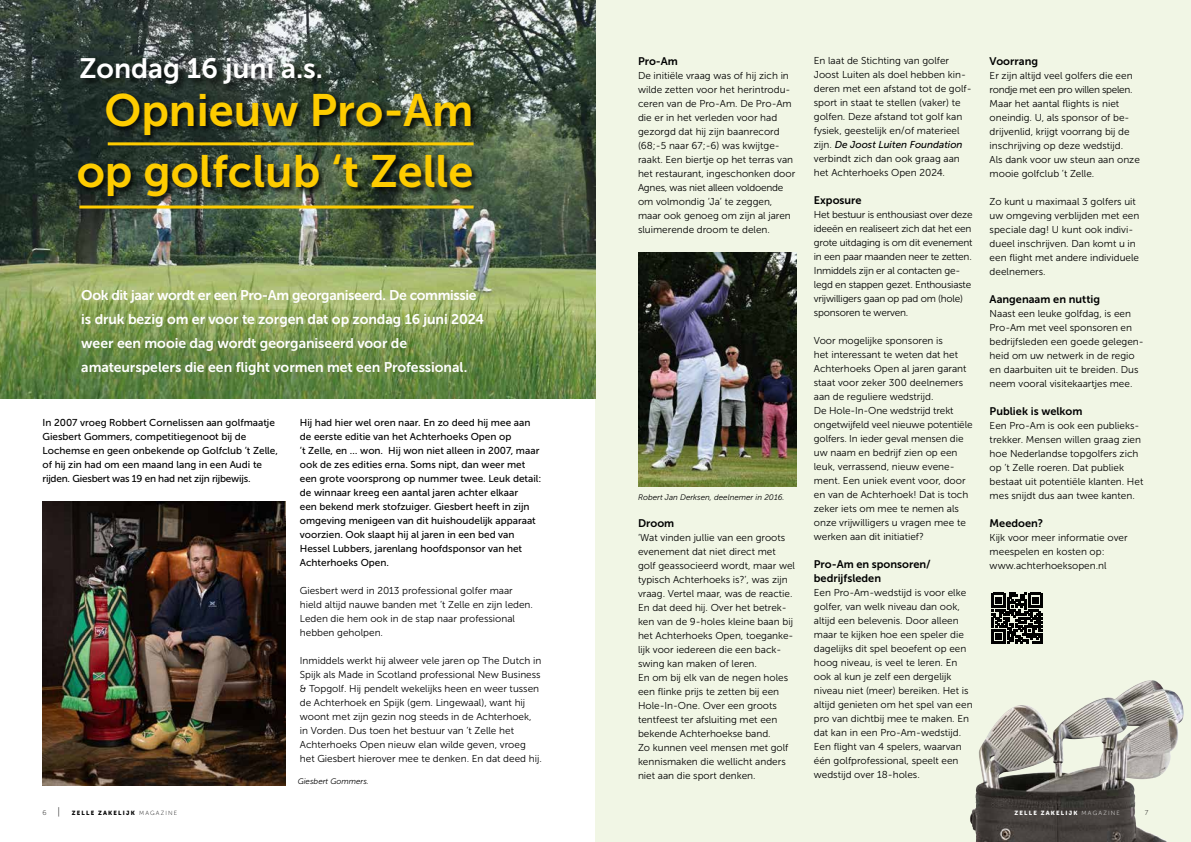
<style>
.page{position:relative;width:1191px;height:842px;background:#fff}
.page>*{position:absolute;margin:0;border:0;box-sizing:border-box;transform-origin:0 0}
.t1{font:45.2px/61px "Museo Sans 700";color:#fecc00;text-align:right}
.t2{font:28px "Museo Sans 700";color:#fff}
.t3{font:14px/24px "Museo Sans 700";letter-spacing:-.005em;color:#fff}
.t4{font:11px/14px "Museo Sans 700";color:#000}
.t5{font:10px/14px "Museo Sans 300";color:#000}
.t6{font:10px/14px "Museo Sans 500";color:#000}
.t7{font:10px/14px "Museo Sans 300";letter-spacing:-.02em;color:#000}
.t8{font:italic 10px "Museo Sans 500";color:#000}
.t9{font:italic 8px "Museo Sans 300";color:#000}
.t10{font:6px "Museo Sans 900";letter-spacing:.2em;color:#000}
.t11{font:6px "Museo Sans 900";letter-spacing:.2em;color:#fff}
.s1{font-family:"Museo Sans 100";font-size:7px}
.s2{font-family:"Museo Sans 100";font-size:10px}
.s3{font-family:"Museo Sans 100"}
.s4{font-family:"Museo Sans 300";font-style:normal}
.s5{font-family:"Museo Sans 100";font-size:7px;color:#000}
</style>
<div class="page">
<div style="left:595px;top:0;width:596px;height:842px;background:#f1f6e5"></div>
<img style="left:0;top:0;width:595px;height:398px">
<div style="left:79px;top:56px;width:252px;height:37px;background:#000;opacity:.75"></div>
<img style="left:43px;top:502px;width:243px;height:283px">
<img style="left:638px;top:252px;width:159px;height:234px">
<img style="left:970px;top:680px;width:197px;height:162px">
<div style="left:77px;top:92px;width:402px;height:112px;background:#000;opacity:.75"></div>
<hr style="left:108px;top:142px;width:365px;height:3px;background:#fecc00">
<svg style="left:79px;top:205px;width:394px;height:4px;background:#d2b012"></svg>
<svg style="left:991px;top:593px;width:51px;height:51px"></svg>
<h2 class="t2" style="left:79px;top:52px;width:245px">Zondag 16 juni a.s.</h2>
<h1 class="t1" style="left:77px;top:80px;width:398px">Opnieuw Pro-Am op golfclub ‘t Zelle</h1>
<h3 class="t3" style="left:81px;top:283px;width:404px">Ook dit jaar wordt er een Pro-Am georganiseerd. De commissie is druk bezig om er voor te zorgen dat op zondag 16 juni 2024 weer een mooie dag wordt georganiseerd voor de amateurspelers die een flight vormen met een Professional.</h3>
<p class="t6" style="left:43px;top:415px;width:237px">In 2007 vroeg Robbert Cornelissen aan golfmaatje Giesbert Gommers, competitiegenoot bij de Lochemse en geen onbekende op Golfclub ’t Zelle, of hij zin had om een maand lang in een Audi te rijden. Giesbert was 19 en had net zijn rijbewijs.</p>
<p class="t6" style="left:300px;top:415px;width:243px">Hij had hier wel oren naar. En zo deed hij mee aan de eerste editie van het Achterhoeks Open op<br>’t Zelle, en … won. Hij won niet alleen in 2007, maar ook de zes edities erna. Soms nipt, dan weer met een grote voorsprong op nummer twee. Leuk detail: de winnaar kreeg een aantal jaren achter elkaar<br>een bekend merk stofzuiger. Giesbert heeft in zijn omgeving menigeen van dit huishoudelijk apparaat voorzien. Ook slaapt hij al jaren in een bed van Hessel Lubbers, jarenlang hoofdsponsor van het Achterhoeks Open.</p>
<p class="t5" style="left:300px;top:583px;width:235px">Giesbert werd in 2013 professional golfer maar hield altijd nauwe banden met ’t Zelle en zijn leden.<br>Leden die hem ook in de stap naar professional hebben geholpen.</p>
<p class="t5" style="left:300px;top:653px;width:243px">Inmiddels werkt hij alweer vele jaren op The Dutch in Spijk als Made in Scotland professional New Business &amp; Topgolf. Hij pendelt wekelijks heen en weer tussen de Achterhoek en Spijk (gem. Lingewaal), want hij woont met zijn gezin nog steeds in de Achterhoek, in Vorden. Dus toen het bestuur van ’t Zelle het Achterhoeks Open nieuw elan wilde geven, vroeg het Giesbert hierover mee te denken. En dat deed hij.</p>
<p class="t10" style="left:43px;top:810px;width:136px"><span class="s1">6</span> <span class="s2">|</span> ZELLE ZAKELIJK <span class="s3">MAGAZINE</span></p>
<p class="t9" style="left:298px;top:777px;width:73px">Giesbert Gommers.</p>
<p class="t4" style="left:638px;top:54px;width:41px">Pro-Am</p>
<p class="t5" style="left:638px;top:69px;width:159px">De initiële vraag was of hij zich in wilde zetten voor het herintrodu&shy;ceren van de Pro-Am. De Pro-Am die er in het verleden voor had gezorgd dat hij zijn baanrecord (68;-5 naar 67;-6) was kwijtge&shy;raakt. Een biertje op het terras van het restaurant, ingeschonken door<br>Agnes, was niet alleen voldoende om volmondig ‘Ja’ te zeggen, maar ook genoeg om zijn al jaren sluimerende droom te delen.</p>
<p class="t9" style="left:638px;top:493px;width:148px">Robert Jan Derksen, deelnemer in 2016.</p>
<p class="t4" style="left:638px;top:516px;width:38px">Droom</p>
<p class="t5" style="left:638px;top:531px;width:158px">‘Wat vinden jullie van een groots evenement dat niet direct met golf geassocieerd wordt, maar wel typisch Achterhoeks is?’, was zijn vraag. Vertel maar, was de reactie.<br>En dat deed hij. Over het betrek&shy;ken van de 9-holes kleine baan bij het Achterhoeks Open, toeganke&shy;lijk voor iedereen die een back&shy;swing kan maken of leren.<br>En om bij elk van de negen holes een flinke prijs te zetten bij een<br>Hole-In-One. Over een groots tentfeest ter afsluiting met een bekende Achterhoekse band.<br>Zo kunnen veel mensen met golf kennismaken die wellicht anders niet aan die sport denken.</p>
<p class="t5" style="left:814px;top:54px;width:159px">En laat de Stichting van golfer Joost Luiten als doel hebben kin&shy;deren met een afstand tot de golf&shy;sport in staat te stellen (vaker) te golfen. Deze afstand tot golf kan fysiek, geestelijk en/of materieel</p>
<p class="t8" style="left:814px;top:139px;width:150px"><span class="s4">zijn.</span> De Joost Luiten Foundation</p>
<p class="t5" style="left:814px;top:152px;width:148px">verbindt zich dan ook graag aan het Achterhoeks Open 2024.</p>
<p class="t4" style="left:814px;top:193px;width:49px">Exposure</p>
<p class="t7" style="left:814px;top:208px;width:160px">Het bestuur is enthousiast over deze ideeën en realiseert zich dat het een grote uitdaging is om dit evenement in een paar maanden neer te zetten.<br>Inmiddels zijn er al contacten ge&shy;legd en stappen gezet. Enthousiaste vrijwilligers gaan op pad om (hole) sponsoren te werven.</p>
<p class="t5" style="left:814px;top:334px;width:160px">Voor mogelijke sponsoren is<br>het interessant te weten dat het<br>Achterhoeks Open al jaren garant staat voor zeker 300 deelnemers aan de reguliere wedstrijd.<br>De Hole-In-One wedstrijd trekt ongetwijfeld veel nieuwe potentiële golfers. In ieder geval mensen die uw naam en bedrijf zien op een leuk, verrassend, nieuw evene&shy;ment. Een uniek event voor, door en van de Achterhoek! Dat is toch zeker iets om mee te nemen als onze vrijwilligers u vragen mee te werken aan dit initiatief?</p>
<p class="t4" style="left:814px;top:557px;width:118px">Pro-Am en sponsoren/ bedrijfsleden</p>
<p class="t5" style="left:814px;top:586px;width:160px">Een Pro-Am-wedstijd is voor elke golfer, van welk niveau dan ook, altijd een belevenis. Door alleen maar te kijken hoe een speler die dagelijks dit spel beoefent op een hoog niveau, is veel te leren. En ook al kun je zelf een dergelijk niveau niet (meer) bereiken. Het is altijd genieten om het spel van een pro van dichtbij mee te maken. En dat kan in een Pro-Am-wedstijd.<br>Een flight van 4 spelers, waarvan één golfprofessional, speelt een wedstijd over 18-holes.</p>
<p class="t4" style="left:989px;top:54px;width:50px">Voorrang</p>
<p class="t5" style="left:989px;top:69px;width:152px">Er zijn altijd veel golfers die een rondje met een pro willen spelen.<br>Maar het aantal flights is niet oneindig. U, als sponsor of be&shy;drijvenlid, krijgt voorrang bij de inschrijving op deze wedstijd.<br>Als dank voor uw steun aan onze mooie golfclub ’t Zelle.</p>
<p class="t5" style="left:989px;top:195px;width:151px">Zo kunt u maximaal 3 golfers uit uw omgeving verblijden met een speciale dag! U kunt ook indivi&shy;dueel inschrijven. Dan komt u in een flight met andere individuele deelnemers.</p>
<p class="t4" style="left:989px;top:292px;width:112px">Aangenaam en nuttig</p>
<p class="t5" style="left:989px;top:307px;width:156px">Naast een leuke golfdag, is een<br>Pro-Am met veel sponsoren en bedrijfsleden een goede gelegen&shy;heid om uw netwerk in de regio en daarbuiten uit te breiden. Dus neem vooral visitekaartjes mee.</p>
<p class="t4" style="left:989px;top:404px;width:94px">Publiek is welkom</p>
<p class="t5" style="left:989px;top:419px;width:155px">Een Pro-Am is ook een publieks&shy;trekker. Mensen willen graag zien hoe Nederlandse topgolfers zich op ’t Zelle roeren. Dat publiek bestaat uit potentiële klanten. Het mes snijdt dus aan twee kanten.</p>
<p class="t4" style="left:989px;top:516px;width:55px">Meedoen?</p>
<p class="t5" style="left:989px;top:531px;width:139px">Kijk voor meer informatie over meespelen en kosten op: www.achterhoeksopen.nl</p>
<p class="t11" style="left:1014px;top:810px;width:135px">ZELLE ZAKELIJK <span class="s3">MAGAZINE</span> <span class="s2">|</span> <span class="s5">7</span></p>
</div>
